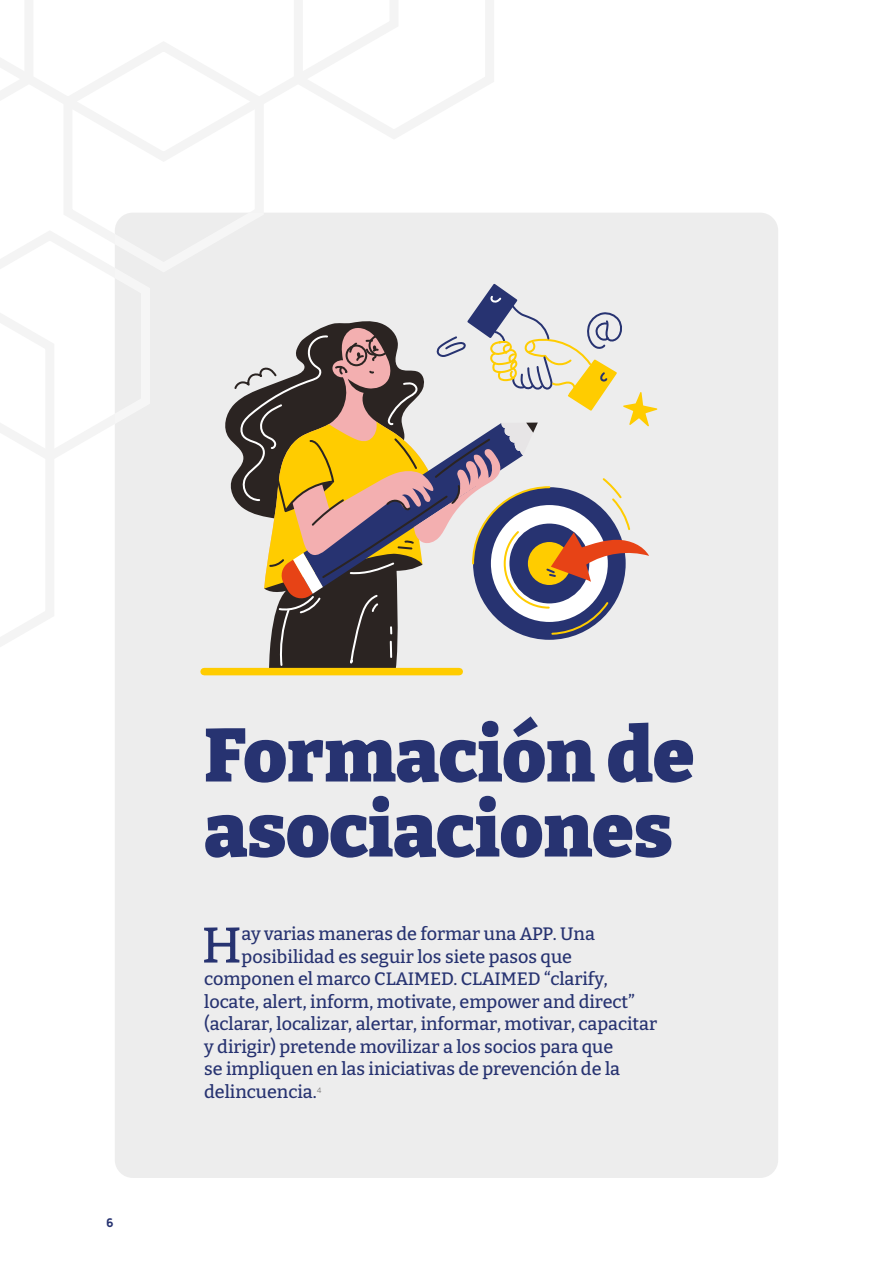
<style>
.page{position:relative;width:893px;height:1263px;background:#fff}
.page>*{position:absolute;margin:0;border:0;box-sizing:border-box;transform-origin:0 0}
.t1{font:900 75px/75px "Bitter";color:#273371}
.t2{font:500 50.1px "Bitter";color:#273371}
.t3{font:500 18px "Bitter";color:#273371}
.t4{font:800 12px "Manrope";color:#273371}
.t5{font:300 7.8px "Metropolis";color:#706f6f}
</style>
<div class="page">
<div style="left:115px;top:213px;width:663px;height:965px;background:#ededed;border-radius:18px"></div>
<svg style="left:222px;top:283px;width:435px;height:393px"></svg>
<div style="left:204px;top:668px;width:255px;height:7px;background:#fc0"></div>
<svg style="left:64px;top:167px;width:199px;height:46px"></svg>
<svg style="left:403px;top:0;width:91px;height:134px"></svg>
<svg style="left:0;top:0;width:403px;height:167px"></svg>
<svg style="left:0;top:203px;width:154px;height:444px"></svg>
<p class="t4" style="left:106px;top:1212px;width:9px">6</p>
<h1 class="t1" style="left:204px;top:716px;width:492px">Formación de asociaciones</h1>
<h2 class="t2" style="left:202px;top:913px;width:41px">H</h2>
<p class="t3" style="left:242px;top:922px;width:355px">ay varias maneras de formar una APP. Una</p>
<p class="t3" style="left:242px;top:945px;width:332px">posibilidad es seguir los siete pasos que</p>
<p class="t3" style="left:204px;top:967px;width:405px">componen el marco CLAIMED. CLAIMED “clarify,</p>
<p class="t3" style="left:204px;top:990px;width:432px">locate, alert, inform, motivate, empower and direct”</p>
<p class="t3" style="left:204px;top:1012px;width:455px">(aclarar, localizar, alertar, informar, motivar, capacitar</p>
<p class="t3" style="left:204px;top:1035px;width:411px">y dirigir) pretende movilizar a los socios para que</p>
<p class="t3" style="left:204px;top:1057px;width:417px">se impliquen en las iniciativas de prevención de la</p>
<p class="t3" style="left:204px;top:1080px;width:114px">delincuencia.</p>
<p class="t5" style="left:317px;top:1085px;width:6px">4</p>
</div>
